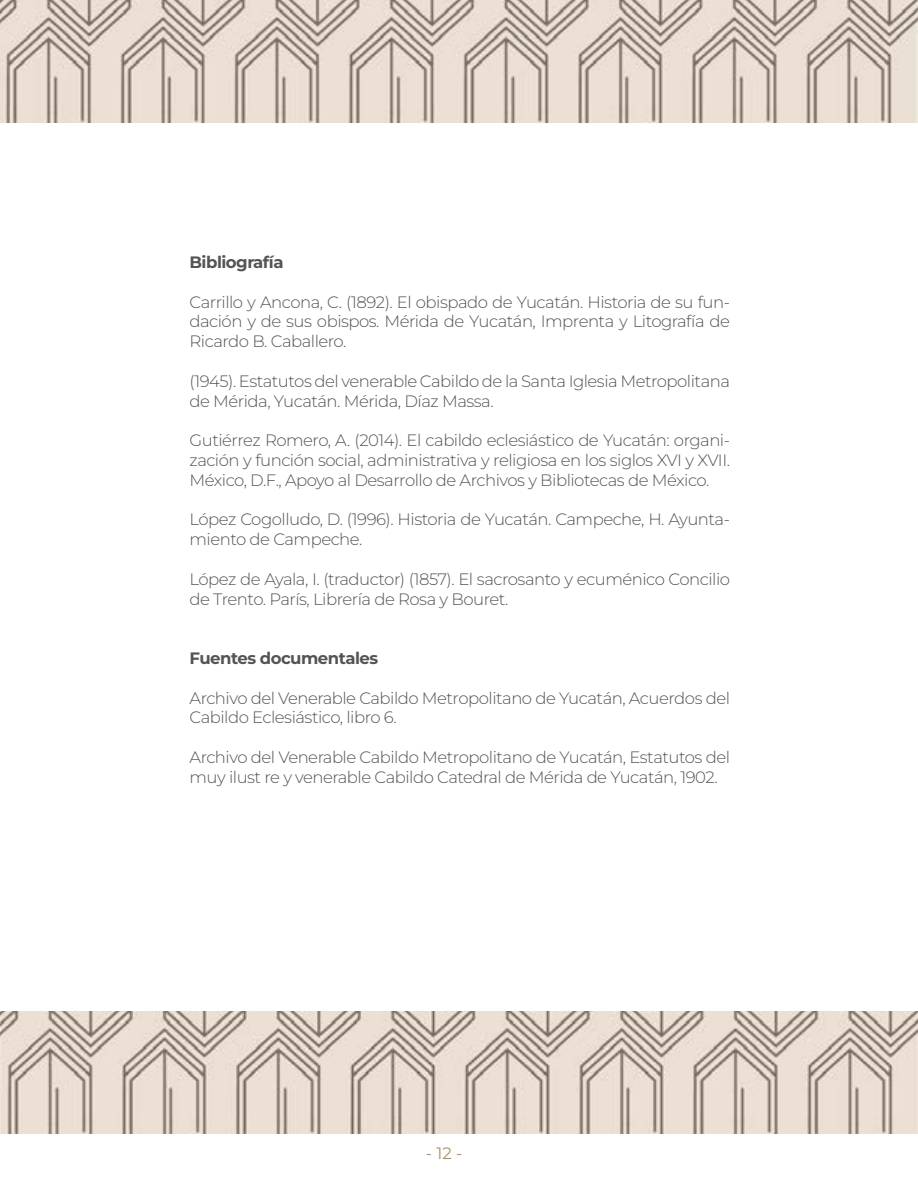
<style>
.page{position:relative;width:918px;height:1188px;background:#fff}
.page>*{position:absolute;margin:0;border:0;box-sizing:border-box;transform-origin:0 0}
.t1{font:16.5px/19.8px "Montserrat Light 2";letter-spacing:-.03em;color:#555454}
.t2{font:700 16.5px "Montserrat";letter-spacing:-.03em;color:#555454}
.t3{font:16.5px "Montserrat";color:#b0935e}
</style>
<div class="page">
<img style="left:0;top:0;width:918px;height:123px">
<img style="left:0;top:1011px;width:918px;height:123px">
<p class="t2" style="left:190px;top:251px;width:96px">Bibliografía</p>
<p class="t1" style="left:190px;top:291px;width:542px;text-align:justify">Carrillo y Ancona, C. (1892). El obispado de Yucatán. Historia de su fun&shy;dación y de sus obispos. Mérida de Yucatán, Imprenta y Litografía de Ricardo B. Caballero.</p>
<p class="t1" style="left:190px;top:371px;width:542px">(1945). Estatutos del venerable Cabildo de la Santa Iglesia Metropolitana de Mérida, Yucatán. Mérida, Díaz Massa.</p>
<p class="t1" style="left:190px;top:430px;width:542px;text-align:justify">Gutiérrez Romero, A. (2014). El cabildo eclesiástico de Yucatán: organi&shy;zación y función social, administrativa y religiosa en los siglos XVI y XVII.<br>México, D.F., Apoyo al Desarrollo de Archivos y Bibliotecas de México.</p>
<p class="t1" style="left:190px;top:509px;width:542px">López Cogolludo, D. (1996). Historia de Yucatán. Campeche, H. Ayunta&shy;miento de Campeche.</p>
<p class="t1" style="left:190px;top:569px;width:542px">López de Ayala, I. (traductor) (1857). El sacrosanto y ecuménico Concilio de Trento. París, Librería de Rosa y Bouret.</p>
<p class="t2" style="left:190px;top:647px;width:190px">Fuentes documentales</p>
<p class="t1" style="left:190px;top:687px;width:542px">Archivo del Venerable Cabildo Metropolitano de Yucatán, Acuerdos del<br>Cabildo Eclesiástico, libro 6.</p>
<p class="t1" style="left:190px;top:747px;width:542px">Archivo del Venerable Cabildo Metropolitano de Yucatán, Estatutos del muy ilust re y venerable Cabildo Catedral de Mérida de Yucatán, 1902.</p>
<p class="t3" style="left:426px;top:1142px;width:38px">- 12 -</p>
</div>
